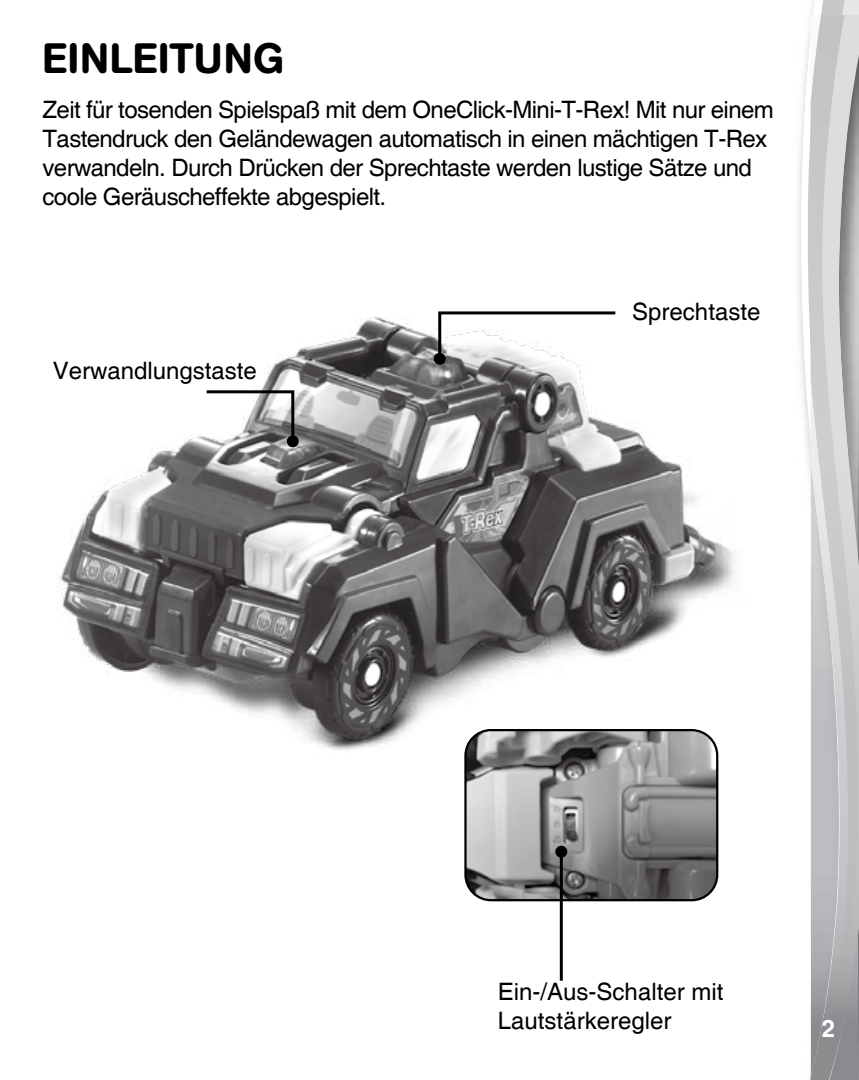
<style>
.page{position:relative;width:859px;height:1080px;background:#fff}
.page>*{position:absolute;margin:0;border:0;box-sizing:border-box;transform-origin:0 0}
.t1{font:500 42px "AG Book Rounded";letter-spacing:.02em;color:#000}
.t2{font:24px/28.8px "Helvetica";letter-spacing:-.025em;color:#000}
.t3{font:24px/28.8px "Helvetica";color:#000}
.t4{font:700 24px "Helvetica";color:#fff}
</style>
<div class="page">
<img style="left:57px;top:316px;width:679px;height:458px">
<svg style="left:800px;top:26px;width:10px;height:453px"></svg>
<img style="left:858px;top:15px;width:1px;height:1065px">
<img style="left:848px;top:15px;width:10px;height:1065px">
<img style="left:810px;top:15px;width:38px;height:1065px">
<img style="left:465px;top:730px;width:252px;height:170px">
<div style="left:464px;top:729px;width:254px;height:172px;border:2px solid #000;border-radius:26px"></div>
<svg style="left:204px;top:389px;width:92px;height:55px"></svg>
<div style="left:287px;top:435px;width:12px;height:12px;background:#000;border-radius:50%"></div>
<hr style="left:560px;top:852px;width:3px;height:129px;background:#000">
<div style="left:555px;top:846px;width:12px;height:12px;background:#000;border-radius:50%"></div>
<svg style="left:437px;top:311px;width:181px;height:51px"></svg>
<div style="left:434px;top:353px;width:12px;height:12px;background:#000;border-radius:50%"></div>
<h1 class="t1" style="left:43px;top:33px;width:243px">EINLEITUNG</h1>
<p class="t2" style="left:43px;top:96px;width:733px">Zeit für tosenden Spielspaß mit dem OneClick-Mini-T-Rex! Mit nur einem Tastendruck den Geländewagen automatisch in einen mächtigen T-Rex verwandeln. Durch Drücken der Sprechtaste werden lustige Sätze und coole Geräuscheffekte abgespielt.</p>
<p class="t3" style="left:53px;top:357px;width:206px">Verwandlungstaste</p>
<p class="t3" style="left:632px;top:298px;width:130px">Sprechtaste</p>
<p class="t3" style="left:498px;top:978px;width:227px">Ein-/Aus-Schalter mit<br>Lautstärkeregler</p>
<p class="t4" style="left:822px;top:1014px;width:15px">2</p>
</div>
